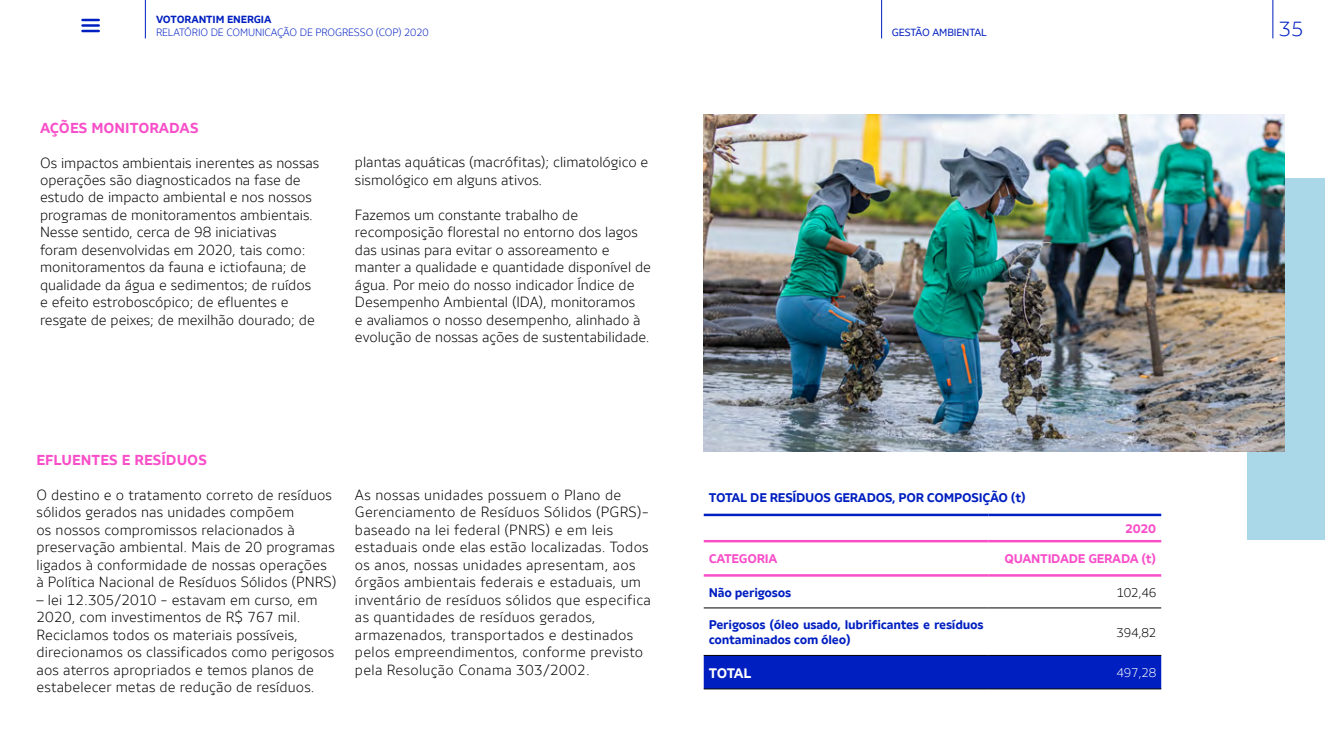
<style>
.page{position:relative;width:1325px;height:750px;background:#fff}
.page>*{position:absolute;margin:0;border:0;box-sizing:border-box;transform-origin:0 0}
.t1{font:300 20.75px "Votorantim Sans";color:#001fc0}
.t2{font:300 14.38px/17.5px "Votorantim Sans";color:#000}
.t3{font:300 14.38px/17.5px "Votorantim Sans";letter-spacing:.02em;color:#000}
.t4{font:700 14.38px "Votorantim Sans";color:#f84fc9}
.t5{font:700 13.75px "Votorantim Sans";letter-spacing:-.035em;color:#fff}
.t6{font:700 12.5px/15px "Votorantim Sans";letter-spacing:-.02em;color:#001fc0}
.t7{font:700 12.5px "Votorantim Sans";letter-spacing:-.02em;color:#f84fc9}
.t8{font:300 12.5px "Votorantim Sans";letter-spacing:-.02em;color:#000}
.t9{font:300 12.5px "Votorantim Sans";color:#fff}
.t10{font:300 10.38px "Votorantim Sans";letter-spacing:-.01em;color:#001fc0}
.t11{font:700 10.38px "Votorantim Sans";letter-spacing:-.01em;color:#001fc0}
.t12{font:10.38px "Votorantim Sans";letter-spacing:-.01em;color:#001fc0}
</style>
<div class="page">
<div style="left:1248px;top:179px;width:77px;height:361px;background:#aad8e9"></div>
<img style="left:704px;top:114px;width:581px;height:338px">
<div style="left:704px;top:656px;width:457px;height:33px;background:#001fc0"></div>
<hr style="left:704px;top:608px;width:285px;height:1px;background:#000">
<hr style="left:989px;top:608px;width:172px;height:1px;background:#000">
<hr style="left:704px;top:655px;width:285px;height:1px;background:#000">
<hr style="left:989px;top:655px;width:172px;height:1px;background:#000">
<hr style="left:704px;top:689px;width:285px;height:1px;background:#000">
<hr style="left:989px;top:689px;width:172px;height:1px;background:#000">
<hr style="left:704px;top:514px;width:285px;height:2px;background:#001fc0">
<hr style="left:989px;top:514px;width:172px;height:2px;background:#001fc0">
<hr style="left:704px;top:574px;width:285px;height:3px;background:#f84fc9">
<hr style="left:989px;top:574px;width:172px;height:3px;background:#f84fc9">
<hr style="left:704px;top:540px;width:285px;height:2px;background:#f84fc9">
<hr style="left:989px;top:540px;width:172px;height:2px;background:#f84fc9">
<hr style="left:145px;top:0;width:1px;height:38px;background:#001fc0">
<hr style="left:881px;top:0;width:1px;height:38px;background:#001fc0">
<hr style="left:1273px;top:0;width:1px;height:38px;background:#001fc0">
<svg style="left:82px;top:19px;width:17px;height:2px"></svg>
<hr style="left:82px;top:24px;width:17px;height:3px;background:#001fc0">
<svg style="left:82px;top:30px;width:17px;height:2px"></svg>
<p class="t11" style="left:156px;top:14px;width:117px">VOTORANTIM ENERGIA</p>
<p class="t10" style="left:156px;top:27px;width:274px">RELATÓRIO DE COMUNICAÇÃO DE PROGRESSO (COP) 2020</p>
<h1 class="t1" style="left:1279px;top:17px;width:26px">35</h1>
<p class="t12" style="left:892px;top:26px;width:94px">GESTÃO AMBIENTAL</p>
<p class="t4" style="left:40px;top:119px;width:160px">AÇÕES MONITORADAS</p>
<p class="t2" style="left:40px;top:154px;width:281px">Os impactos ambientais inerentes as nossas operações são diagnosticados na fase de estudo de impacto ambiental e nos nossos programas de monitoramentos ambientais.<br>Nesse sentido, cerca de 98 iniciativas<br>foram desenvolvidas em 2020, tais como: monitoramentos da fauna e ictiofauna; de qualidade da água e sedimentos; de ruídos e efeito estroboscópico; de efluentes e resgate de peixes; de mexilhão dourado; de</p>
<p class="t2" style="left:355px;top:154px;width:295px">plantas aquáticas (macrófitas); climatológico e sismológico em alguns ativos.</p>
<p class="t2" style="left:355px;top:206px;width:298px">Fazemos um constante trabalho de recomposição florestal no entorno dos lagos das usinas para evitar o assoreamento e manter a qualidade e quantidade disponível de água. Por meio do nosso indicador Índice de Desempenho Ambiental (IDA), monitoramos<br>e avaliamos o nosso desempenho, alinhado à evolução de nossas ações de sustentabilidade.</p>
<p class="t4" style="left:36px;top:451px;width:172px">EFLUENTES E RESÍDUOS</p>
<p class="t2" style="left:36px;top:486px;width:302px">O destino e o tratamento correto de resíduos sólidos gerados nas unidades compõem<br>os nossos compromissos relacionados à preservação ambiental. Mais de 20 programas ligados à conformidade de nossas operações à Política Nacional de Resíduos Sólidos (PNRS)</p>
<p class="t2" style="left:36px;top:591px;width:299px">– lei 12.305/2010 - estavam em curso, em 2020, com investimentos de R$ 767 mil.<br>Reciclamos todos os materiais possíveis, direcionamos os classificados como perigosos aos aterros apropriados e temos planos de estabelecer metas de redução de resíduos.</p>
<p class="t3" style="left:355px;top:486px;width:297px">As nossas unidades possuem o Plano de Gerenciamento de Resíduos Sólidos (PGRS)- baseado na lei federal (PNRS) e em leis estaduais onde elas estão localizadas. Todos os anos, nossas unidades apresentam, aos órgãos ambientais federais e estaduais, um inventário de resíduos sólidos que especifica as quantidades de resíduos gerados, armazenados, transportados e destinados pelos empreendimentos, conforme previsto pela Resolução Conama 303/2002.</p>
<p class="t6" style="left:709px;top:490px;width:318px">TOTAL DE RESÍDUOS GERADOS, POR COMPOSIÇÃO (t)</p>
<p class="t7" style="left:1125px;top:521px;width:33px">2020</p>
<p class="t7" style="left:709px;top:551px;width:70px">CATEGORIA</p>
<p class="t7" style="left:1005px;top:551px;width:153px">QUANTIDADE GERADA (t)</p>
<p class="t6" style="left:709px;top:585px;width:84px">Não perigosos</p>
<p class="t8" style="left:1117px;top:585px;width:41px">102,46</p>
<p class="t6" style="left:709px;top:617px;width:277px">Perigosos (óleo usado, lubrificantes e resíduos contaminados com óleo)</p>
<p class="t8" style="left:1117px;top:625px;width:41px">394,82</p>
<p class="t5" style="left:709px;top:665px;width:44px">TOTAL</p>
<p class="t9" style="left:1117px;top:666px;width:41px">497,28</p>
</div>
